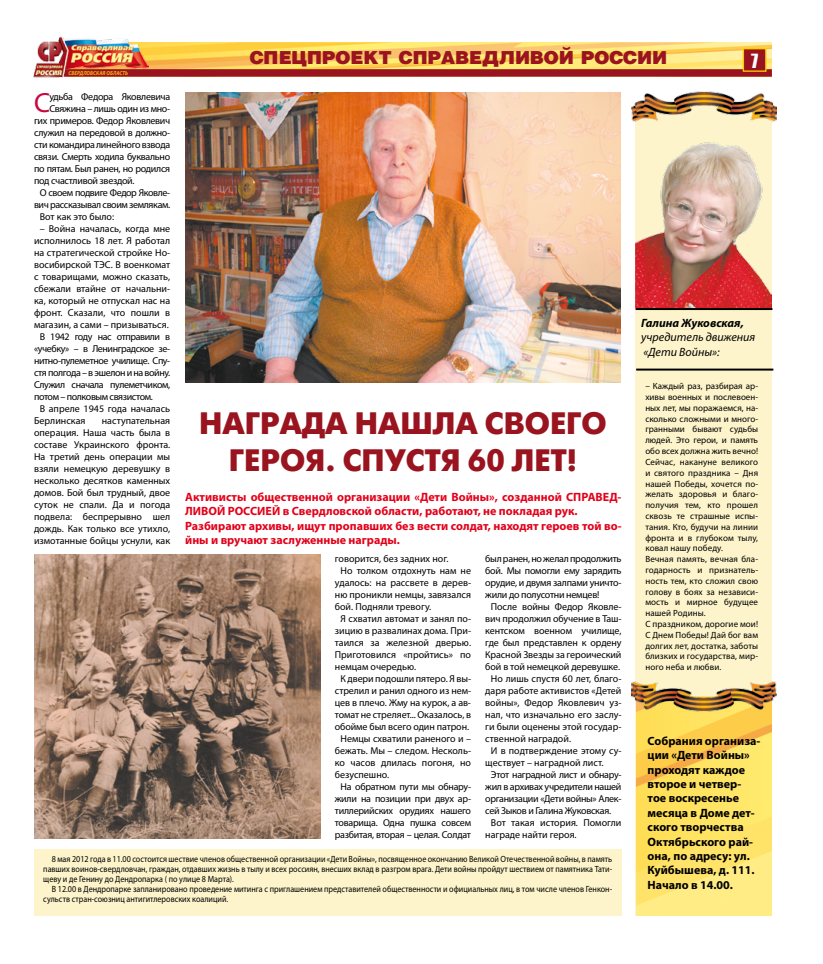
<style>
.page{position:relative;width:823px;height:964px;background:#fff}
.page>*{position:absolute;margin:0;border:0;box-sizing:border-box;transform-origin:0 0}
.t1{font:700 30.8px/37px "Futuris C";color:#99141e;text-align:center}
.t2{font:27.8px "Myriad Pro";color:#cb073f}
.t3{font:900 18px "Helios";color:#99141e}
.t4{font:18px "Impact";color:#fff}
.t5{font:700 12px/14.4px "Myriad Pro";color:#e2001a}
.t6{font:700 12px/14.4px "Myriad Pro";color:#000}
.t7{font:italic 12px/14.4px "Myriad Pro";color:#000}
.t8{font:italic 700 12px "Myriad Pro";color:#000}
.t9{font:10px/12px "Myriad Pro";letter-spacing:-.01em;color:#000;text-align:justify}
.t10{font:10px "Myriad Pro";letter-spacing:-.03em;color:#000}
.t11{font:10px "Myriad Pro";letter-spacing:-.04em;color:#000}
.t12{font:9px/10.8px "Myriad Pro";letter-spacing:.005em;color:#000}
.t13{font:9px/10px "Myriad Pro";letter-spacing:.005em;color:#000;text-align:justify;scale:.9 1}
.t14{font:italic 700 5.7px "Myriad Pro";color:#f6b707;scale:.9 1}
</style>
<div class="page">
<div style="left:34px;top:849px;width:586px;height:67px;background:#fdf4cb"></div>
<svg style="left:635px;top:105px;width:136px;height:811px;fill:#fdf4cb"></svg>
<img style="left:635px;top:142px;width:136px;height:166px">
<img style="left:34px;top:554px;width:286px;height:285px">
<img style="left:149px;top:43px;width:622px;height:26px">
<div style="left:60px;top:69px;width:711px;height:8px;background:#99141e"></div>
<div style="left:742px;top:48px;width:24px;height:24px;background:#99141e;border:1px solid #fbcd00"></div>
<img style="left:185px;top:93px;width:435px;height:289px">
<hr style="left:635px;top:308px;width:137px;height:2px;background:#000">
<hr style="left:635px;top:369px;width:137px;height:2px;background:#000">
<img style="left:631px;top:682px;width:144px;height:29px">
<img style="left:631px;top:92px;width:144px;height:29px">
<img style="left:33px;top:36px;width:116px;height:42px">
<p class="t14" style="left:68px;top:70px;width:68px">СВЕРДЛОВСКАЯ ОБЛАСТЬ</p>
<h3 class="t3" style="left:249px;top:47px;width:418px">СПЕЦПРОЕКТ СПРАВЕДЛИВОЙ РОССИИ</h3>
<h3 class="t4" style="left:750px;top:47px;width:9px">7</h3>
<h2 class="t2" style="left:34px;top:85px;width:18px">С</h2>
<p class="t10" style="left:49px;top:90px;width:122px">удьба Федора Яковлевича</p>
<p class="t10" style="left:49px;top:102px;width:122px">Свяжина – лишь один из мно-</p>
<p class="t10" style="left:34px;top:114px;width:138px">гих примеров. Федор Яковлевич</p>
<p class="t10" style="left:34px;top:126px;width:138px">служил на передовой в должно-</p>
<p class="t10" style="left:34px;top:138px;width:138px">сти командира линейного взвода</p>
<p class="t10" style="left:34px;top:150px;width:138px">связи. Смерть ходила буквально</p>
<p class="t10" style="left:34px;top:162px;width:138px">по пятам. Был ранен, но родился</p>
<p class="t10" style="left:34px;top:174px;width:102px">под счастливой звездой.</p>
<p class="t11" style="left:40px;top:186px;width:132px">О своем подвиге Федор Яковле-</p>
<p class="t11" style="left:34px;top:198px;width:137px">вич рассказывал своим землякам.</p>
<p class="t9" style="left:40px;top:210px;width:76px">Вот как это было:</p>
<p class="t9" style="left:40px;top:222px;width:132px">– Война началась, когда мне</p>
<p class="t9" style="left:34px;top:234px;width:138px">исполнилось 18 лет. Я работал</p>
<p class="t9" style="left:34px;top:246px;width:138px">на стратегической стройке Но-</p>
<p class="t9" style="left:34px;top:258px;width:138px">восибирской ТЭС. В военкомат</p>
<p class="t9" style="left:34px;top:270px;width:138px">с товарищами, можно сказать,</p>
<p class="t9" style="left:34px;top:282px;width:138px">сбежали втайне от начальни-</p>
<p class="t9" style="left:34px;top:294px;width:138px">ка, который не отпускал нас на</p>
<p class="t9" style="left:34px;top:306px;width:138px">фронт. Сказали, что пошли в</p>
<p class="t9" style="left:34px;top:318px;width:136px">магазин, а сами – призываться.</p>
<p class="t11" style="left:40px;top:330px;width:132px">В 1942 году нас отправили в</p>
<p class="t11" style="left:34px;top:342px;width:138px">«учебку» – в Ленинградское зе-</p>
<p class="t11" style="left:34px;top:354px;width:138px">нитно-пулеметное училище. Спу-</p>
<p class="t11" style="left:34px;top:366px;width:138px">стя полгода – в эшелон и на войну.</p>
<p class="t11" style="left:34px;top:378px;width:138px">Служил сначала пулеметчиком,</p>
<p class="t11" style="left:34px;top:390px;width:120px">потом – полковым связистом.</p>
<p class="t9" style="left:40px;top:402px;width:132px">В апреле 1945 года началась</p>
<p class="t9" style="left:34px;top:414px;width:53px">Берлинская</p>
<p class="t9" style="left:34px;top:414px;width:138px;text-indent:68px">наступательная операция. Наша часть была в составе Украинского фронта.<br>На третий день операции мы взяли немецкую деревушку в несколько десятков каменных домов. Бой был трудный, двое суток не спали. Да и погода подвела: беспрерывно шел дождь. Как только все утихло, измотанные бойцы уснули, как</p>
<h1 class="t1" style="left:199px;top:405px;width:409px">НАГРАДА НАШЛА СВОЕГО<br>ГЕРОЯ. СПУСТЯ 60 ЛЕТ!</h1>
<p class="t5" style="left:185px;top:489px;width:437px">Активисты общественной организации «Дети Войны», созданной СПРАВЕД-ЛИВОЙ РОССИЕЙ в Свердловской области, работают, не покладая рук.<br>Разбирают архивы, ищут пропавших без вести солдат, находят героев той во&shy;йны и вручают заслуженные награды.</p>
<p class="t9" style="left:334px;top:552px;width:115px">говорится, без задних ног.</p>
<p class="t9" style="left:340px;top:564px;width:132px">Но толком отдохнуть нам не</p>
<p class="t9" style="left:334px;top:576px;width:138px">удалось: на рассвете в дерев-</p>
<p class="t9" style="left:334px;top:588px;width:138px">ню проникли немцы, завязался</p>
<p class="t9" style="left:334px;top:600px;width:98px">бой. Подняли тревогу.</p>
<p class="t9" style="left:340px;top:612px;width:132px">Я схватил автомат и занял по-</p>
<p class="t9" style="left:334px;top:624px;width:138px">зицию в развалинах дома. При-</p>
<p class="t9" style="left:334px;top:636px;width:138px">таился за железной дверью.</p>
<p class="t9" style="left:334px;top:648px;width:138px">Приготовился «пройтись» по</p>
<p class="t9" style="left:334px;top:660px;width:83px">немцам очередью.</p>
<p class="t9" style="left:340px;top:672px;width:132px">К двери подошли пятеро. Я вы-</p>
<p class="t9" style="left:334px;top:684px;width:138px">стрелил и ранил одного из нем-</p>
<p class="t9" style="left:334px;top:696px;width:138px">цев в плечо. Жму на курок, а ав-</p>
<p class="t9" style="left:334px;top:708px;width:138px">томат не стреляет... Оказалось, в</p>
<p class="t9" style="left:334px;top:720px;width:136px">обойме был всего один патрон.</p>
<p class="t9" style="left:340px;top:732px;width:132px">Немцы схватили раненого и –</p>
<p class="t9" style="left:334px;top:744px;width:138px">бежать. Мы – следом. Несколь-</p>
<p class="t9" style="left:334px;top:756px;width:138px">ко часов длилась погоня, но</p>
<p class="t9" style="left:334px;top:768px;width:56px">безуспешно.</p>
<p class="t9" style="left:340px;top:780px;width:132px">На обратном пути мы обнару-</p>
<p class="t9" style="left:334px;top:792px;width:138px">жили на позиции при двух ар-</p>
<p class="t9" style="left:334px;top:804px;width:138px">тиллерийских орудиях нашего</p>
<p class="t9" style="left:334px;top:816px;width:138px">товарища. Одна пушка совсем</p>
<p class="t9" style="left:334px;top:828px;width:138px">разбитая, вторая – целая. Солдат</p>
<p class="t9" style="left:485px;top:552px;width:138px">был ранен, но желал продолжить</p>
<p class="t9" style="left:485px;top:564px;width:138px">бой. Мы помогли ему зарядить</p>
<p class="t9" style="left:485px;top:576px;width:138px">орудие, и двумя залпами уничто-</p>
<p class="t9" style="left:485px;top:588px;width:116px">жили до полусотни немцев!</p>
<p class="t9" style="left:490px;top:600px;width:132px">После войны Федор Яковле-</p>
<p class="t9" style="left:485px;top:612px;width:138px">вич продолжил обучение в Таш-</p>
<p class="t9" style="left:485px;top:624px;width:138px">кентском военном училище,</p>
<p class="t9" style="left:485px;top:636px;width:138px">где был представлен к ордену</p>
<p class="t9" style="left:485px;top:648px;width:138px">Красной Звезды за героический</p>
<p class="t9" style="left:485px;top:660px;width:136px">бой в той немецкой деревушке.</p>
<p class="t9" style="left:490px;top:672px;width:132px">Но лишь спустя 60 лет, благо-</p>
<p class="t9" style="left:485px;top:684px;width:138px">даря работе активистов «Детей</p>
<p class="t9" style="left:485px;top:696px;width:138px">войны», Федор Яковлевич уз-</p>
<p class="t9" style="left:485px;top:708px;width:138px">нал, что изначально его заслу-</p>
<p class="t9" style="left:485px;top:720px;width:138px">ги были оценены этой государ-</p>
<p class="t9" style="left:485px;top:732px;width:87px">ственной наградой.</p>
<p class="t9" style="left:490px;top:744px;width:132px">И в подтверждение этому су-</p>
<p class="t9" style="left:485px;top:756px;width:120px">ществует – наградной лист.</p>
<p class="t10" style="left:490px;top:768px;width:132px">Этот наградной лист и обнару-</p>
<p class="t10" style="left:485px;top:780px;width:138px">жил в архивах учредители нашей</p>
<p class="t10" style="left:485px;top:792px;width:138px">организации «Дети войны» Алек-</p>
<p class="t10" style="left:485px;top:804px;width:127px">сей Зыков и Галина Жуковская.</p>
<p class="t9" style="left:490px;top:816px;width:132px">Вот такая история. Помогли</p>
<p class="t9" style="left:485px;top:828px;width:93px">награде найти героя.</p>
<p class="t13" style="left:43px;top:854px;width:633px;text-indent:9px">8 мая 2012 года в 11.00 состоится шествие членов общественной организации «Дети Войны», посвященное окончанию Великой Отечественной войны, в память павших воинов-свердловчан, граждан, отдавших жизнь в тылу и всех россиян, внесших вклад в разгром врага. Дети войны пройдут шествием от памятника Тати&shy;щеву и де Генину до Дендропарка ( по улице 8 Марта).</p>
<p class="t13" style="left:43px;top:884px;width:633px;text-indent:9px">В 12.00 в Дендропарке запланировано проведение митинга с приглашением представителей общественности и официальных лиц, в том числе членов Генкон&shy;сульств стран-союзниц антигитлеровских коалиций.</p>
<p class="t8" style="left:641px;top:315px;width:104px">Галина Жуковская,</p>
<p class="t7" style="left:641px;top:330px;width:115px">учредитель движения «Дети Войны»:</p>
<p class="t12" style="left:645px;top:381px;width:114px">– Каждый раз, разбирая ар&shy;хивы военных и послевоен&shy;ных лет, мы поражаемся, на&shy;сколько сложными и много&shy;гранными бывают судьбы людей. Это герои, и память обо всех должна жить вечно!<br>Сейчас, накануне великого и святого праздника – Дня нашей Победы, хочется по&shy;желать здоровья и благо&shy;получия тем, кто прошел сквозь те страшные испы&shy;тания. Кто, будучи на линии фронта и в глубоком тылу, ковал нашу победу.<br>Вечная память, вечная бла&shy;годарность и признатель&shy;ность тем, кто сложил свою голову в боях за независи&shy;мость и мирное будущее нашей Родины.<br>С праздником, дорогие мои!<br>С Днем Победы! Дай бог вам долгих лет, достатка, заботы близких и государства, мир&shy;ного неба и любви.</p>
<p class="t6" style="left:647px;top:733px;width:114px">Собрания организа&shy;ции «Дети Войны» проходят каждое второе и четвер&shy;тое воскресенье месяца в Доме дет&shy;ского творчества<br>Октябрьского рай&shy;она, по адресу: ул.<br>Куйбышева, д. 111.<br>Начало в 14.00.</p>
</div>
